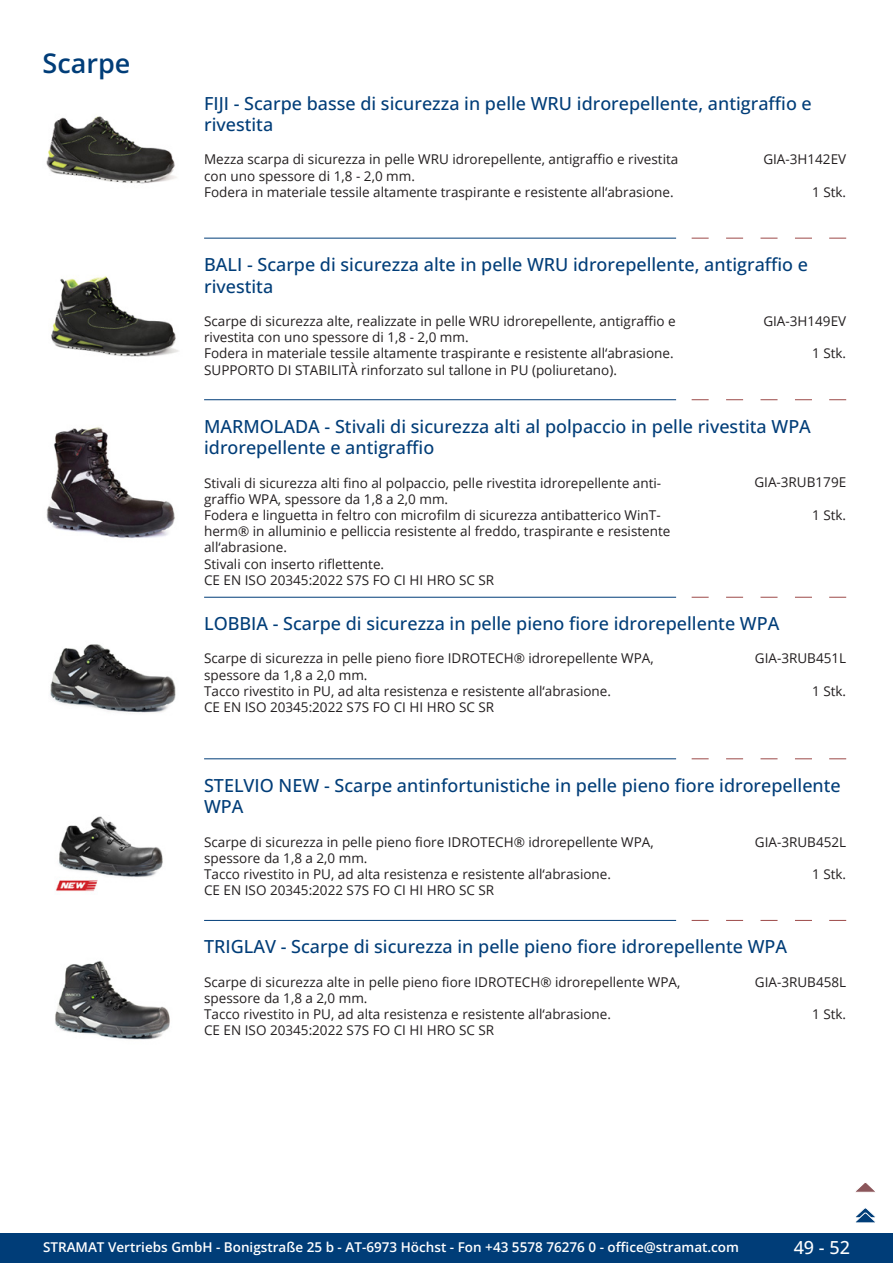
<style>
.page{position:relative;width:893px;height:1263px;background:#fff}
.page>*{position:absolute;margin:0;border:0;box-sizing:border-box;transform-origin:0 0}
.GruppeName{font:600 27px "Open Sans";color:#003d78}
.ArtikelName{font:500 18px/21.6px "Open Sans";color:#003d78}
.t1{font:500 18px "Open Sans";color:#fff}
.Beschreibung{font:13.5px/16.2px "Open Sans";color:#231f20}
.ArtikelNummer{font:13.5px "Open Sans";color:#231f20}
.t2{font:600 13.5px "Open Sans";color:#fff}
</style>
<div class="page">
<div style="left:0;top:1233px;width:893px;height:30px;background:#003d78"></div>
<img style="left:46px;top:116px;width:131px;height:68px">
<img style="left:51px;top:276px;width:128px;height:81px">
<svg style="left:692px;top:238px;width:17px;height:1px"></svg>
<svg style="left:726px;top:238px;width:17px;height:1px"></svg>
<svg style="left:760px;top:238px;width:17px;height:1px"></svg>
<svg style="left:795px;top:238px;width:17px;height:1px"></svg>
<svg style="left:829px;top:238px;width:17px;height:1px"></svg>
<hr style="left:204px;top:238px;width:472px;height:1px;background:#003d78">
<img style="left:46px;top:427px;width:129px;height:111px">
<svg style="left:692px;top:399px;width:17px;height:1px"></svg>
<svg style="left:726px;top:399px;width:17px;height:1px"></svg>
<svg style="left:760px;top:399px;width:17px;height:1px"></svg>
<svg style="left:795px;top:399px;width:17px;height:1px"></svg>
<svg style="left:829px;top:399px;width:17px;height:1px"></svg>
<hr style="left:204px;top:399px;width:472px;height:1px;background:#003d78">
<img style="left:50px;top:644px;width:126px;height:70px">
<svg style="left:692px;top:597px;width:17px;height:1px"></svg>
<svg style="left:726px;top:597px;width:17px;height:1px"></svg>
<svg style="left:760px;top:597px;width:17px;height:1px"></svg>
<svg style="left:795px;top:597px;width:17px;height:1px"></svg>
<svg style="left:829px;top:597px;width:17px;height:1px"></svg>
<hr style="left:204px;top:597px;width:472px;height:1px;background:#003d78">
<img style="left:55px;top:816px;width:108px;height:75px">
<svg style="left:692px;top:758px;width:17px;height:1px"></svg>
<svg style="left:726px;top:758px;width:17px;height:1px"></svg>
<svg style="left:760px;top:758px;width:17px;height:1px"></svg>
<svg style="left:795px;top:758px;width:17px;height:1px"></svg>
<svg style="left:829px;top:758px;width:17px;height:1px"></svg>
<hr style="left:204px;top:758px;width:472px;height:1px;background:#003d78">
<img style="left:55px;top:961px;width:115px;height:79px">
<svg style="left:692px;top:920px;width:17px;height:1px"></svg>
<svg style="left:726px;top:920px;width:17px;height:1px"></svg>
<svg style="left:760px;top:920px;width:17px;height:1px"></svg>
<svg style="left:795px;top:920px;width:17px;height:1px"></svg>
<svg style="left:829px;top:920px;width:17px;height:1px"></svg>
<hr style="left:204px;top:920px;width:472px;height:1px;background:#003d78">
<svg style="left:856px;top:1183px;width:19px;height:9px"></svg>
<svg style="left:855px;top:1208px;width:21px;height:15px"></svg>
<p class="GruppeName" style="left:43px;top:44px;width:89px">Scarpe</p>
<p class="ArtikelName" style="left:204px;top:92px;width:609px">FIJI - Scarpe basse di sicurezza in pelle WRU idrorepellente, antigraffio e rivestita</p>
<p class="Beschreibung" style="left:204px;top:151px;width:476px">Mezza scarpa di sicurezza in pelle WRU idrorepellente, antigraffio e rivestita con uno spessore di 1,8 - 2,0 mm.<br>Fodera in materiale tessile altamente traspirante e resistente all‘abrasione.</p>
<p class="ArtikelNummer" style="left:763px;top:150px;width:84px">GIA-3H142EV</p>
<p class="ArtikelNummer" style="left:812px;top:182px;width:36px">1 Stk.</p>
<p class="ArtikelName" style="left:204px;top:253px;width:605px">BALI - Scarpe di sicurezza alte in pelle WRU idrorepellente, antigraffio e rivestita</p>
<p class="Beschreibung" style="left:204px;top:313px;width:473px">Scarpe di sicurezza alte, realizzate in pelle WRU idrorepellente, antigraffio e rivestita con uno spessore di 1,8 - 2,0 mm.<br>Fodera in materiale tessile altamente traspirante e resistente all‘abrasione.<br>SUPPORTO DI STABILITÀ rinforzato sul tallone in PU (poliuretano).</p>
<p class="ArtikelNummer" style="left:763px;top:312px;width:84px">GIA-3H149EV</p>
<p class="ArtikelNummer" style="left:812px;top:344px;width:36px">1 Stk.</p>
<p class="ArtikelName" style="left:204px;top:415px;width:608px">MARMOLADA - Stivali di sicurezza alti al polpaccio in pelle rivestita WPA idrorepellente e antigraffio</p>
<p class="Beschreibung" style="left:204px;top:474px;width:468px">Stivali di sicurezza alti fino al polpaccio, pelle rivestita idrorepellente anti&shy;graffio WPA, spessore da 1,8 a 2,0 mm.<br>Fodera e linguetta in feltro con microfilm di sicurezza antibatterico WinT&shy;herm® in alluminio e pelliccia resistente al freddo, traspirante e resistente all‘abrasione.<br>Stivali con inserto riflettente.<br>CE EN ISO 20345:2022 S7S FO CI HI HRO SC SR</p>
<p class="ArtikelNummer" style="left:754px;top:473px;width:93px">GIA-3RUB179E</p>
<p class="ArtikelNummer" style="left:812px;top:506px;width:36px">1 Stk.</p>
<p class="ArtikelName" style="left:204px;top:612px;width:577px">LOBBIA - Scarpe di sicurezza in pelle pieno fiore idrorepellente WPA</p>
<p class="Beschreibung" style="left:204px;top:650px;width:451px">Scarpe di sicurezza in pelle pieno fiore IDROTECH® idrorepellente WPA, spessore da 1,8 a 2,0 mm.<br>Tacco rivestito in PU, ad alta resistenza e resistente all‘abrasione.<br>CE EN ISO 20345:2022 S7S FO CI HI HRO SC SR</p>
<p class="ArtikelNummer" style="left:755px;top:649px;width:93px">GIA-3RUB451L</p>
<p class="ArtikelNummer" style="left:812px;top:681px;width:36px">1 Stk.</p>
<p class="ArtikelName" style="left:204px;top:774px;width:638px">STELVIO NEW - Scarpe antinfortunistiche in pelle pieno fiore idrorepellente<br>WPA</p>
<p class="Beschreibung" style="left:204px;top:833px;width:451px">Scarpe di sicurezza in pelle pieno fiore IDROTECH® idrorepellente WPA, spessore da 1,8 a 2,0 mm.<br>Tacco rivestito in PU, ad alta resistenza e resistente all‘abrasione.<br>CE EN ISO 20345:2022 S7S FO CI HI HRO SC SR</p>
<p class="ArtikelNummer" style="left:755px;top:832px;width:93px">GIA-3RUB452L</p>
<p class="ArtikelNummer" style="left:812px;top:865px;width:36px">1 Stk.</p>
<p class="ArtikelName" style="left:204px;top:936px;width:585px">TRIGLAV - Scarpe di sicurezza in pelle pieno fiore idrorepellente WPA</p>
<p class="Beschreibung" style="left:204px;top:973px;width:478px">Scarpe di sicurezza alte in pelle pieno fiore IDROTECH® idrorepellente WPA, spessore da 1,8 a 2,0 mm.<br>Tacco rivestito in PU, ad alta resistenza e resistente all‘abrasione.<br>CE EN ISO 20345:2022 S7S FO CI HI HRO SC SR</p>
<p class="ArtikelNummer" style="left:755px;top:972px;width:93px">GIA-3RUB458L</p>
<p class="ArtikelNummer" style="left:812px;top:1005px;width:36px">1 Stk.</p>
<p class="t2" style="left:43px;top:1238px;width:698px">STRAMAT Vertriebs GmbH - Bonigstraße 25 b - AT-6973 Höchst - Fon +43 5578 76276 0 - office@stramat.com</p>
<h2 class="t1" style="left:794px;top:1234px;width:58px">49 - 52</h2>
</div>
